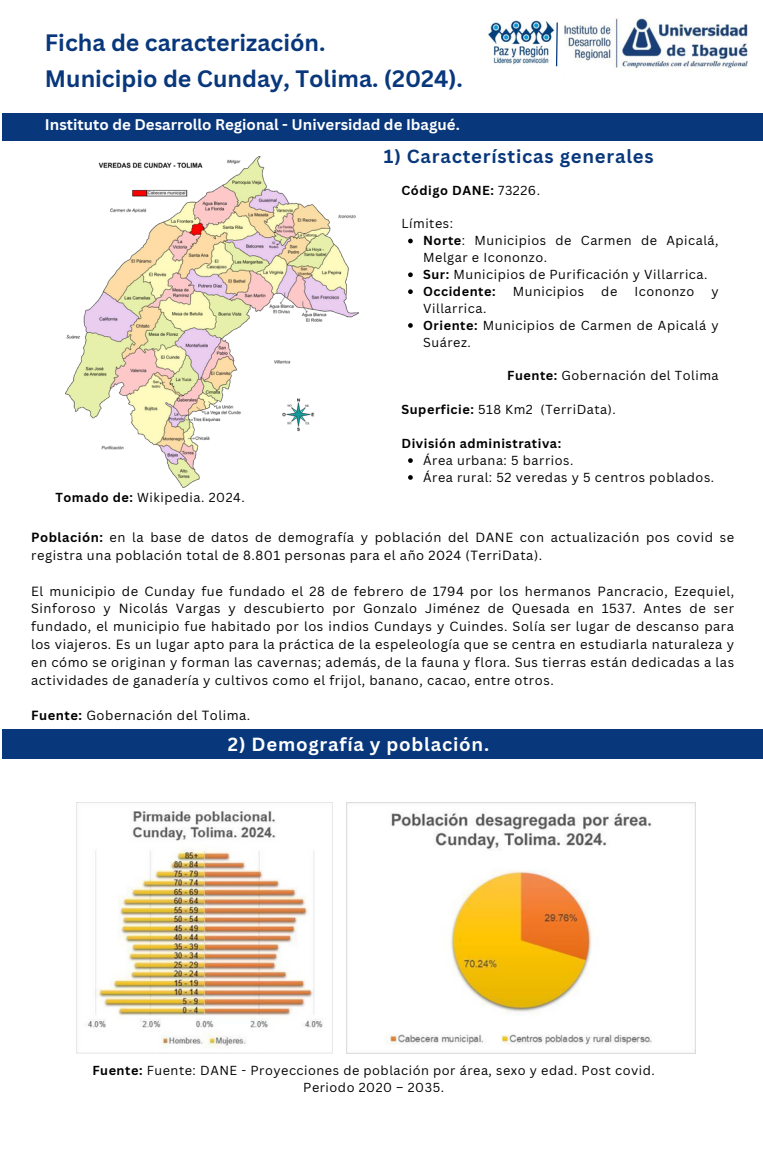
<style>
.page{position:relative;width:763px;height:1170px;background:#fff}
.page>*{position:absolute;margin:0;border:0;box-sizing:border-box;transform-origin:0 0}
.t1{font:700 23.12px/36.4px "Canva Sans";color:#08377c}
.t2{font:700 18.5px "Canva Sans";letter-spacing:.04em;color:#08377c}
.t3{font:700 18.5px "Canva Sans";letter-spacing:.045em;color:#fff}
.t4{font:700 15px "Canva Sans";color:#fff}
.t5{font:13px/17.8px "Canva Sans";letter-spacing:.04em;color:#000}
.t6{font:12.75px/16.9px "Canva Sans";letter-spacing:.04em;color:#000}
.t7{font:700 12.75px "Canva Sans";letter-spacing:.04em;color:#000}
.s1{font-weight:400}
.s2{font-weight:700}
</style>
<div class="page">
<div style="left:2px;top:113px;width:760px;height:28px;background:#08377c"></div>
<div style="left:2px;top:729px;width:760px;height:29px;background:#08377c"></div>
<img style="left:65px;top:157px;width:293px;height:330px">
<img style="left:77px;top:802px;width:256px;height:251px">
<img style="left:346px;top:802px;width:349px;height:251px">
<svg style="left:408px;top:238px;width:4px;height:5px"></svg>
<svg style="left:408px;top:272px;width:4px;height:5px"></svg>
<svg style="left:408px;top:289px;width:4px;height:5px"></svg>
<svg style="left:408px;top:323px;width:4px;height:5px"></svg>
<svg style="left:408px;top:458px;width:4px;height:5px"></svg>
<svg style="left:408px;top:475px;width:4px;height:4px"></svg>
<img style="left:563px;top:18px;width:185px;height:50px">
<img style="left:488px;top:20px;width:67px;height:45px">
<svg style="left:555px;top:22px;width:3px;height:45px"></svg>
<h3 class="t1" style="left:45px;top:24px;width:419px">Ficha de caracterización.<br>Municipio de Cunday, Tolima. (2024).</h3>
<h2 class="t4" style="left:45px;top:114px;width:416px">Instituto de Desarrollo Regional - Universidad de Ibagué.</h2>
<p class="t2" style="left:383px;top:144px;width:271px">1) Características generales</p>
<p class="t7" style="left:401px;top:181px;width:140px">Código DANE: <span class="s1">73226.</span></p>
<p class="t6" style="left:401px;top:215px;width:53px">Límites:</p>
<p class="t6" style="left:423px;top:232px;width:297px"><span class="s2">Norte</span>: Municipios de Carmen de Apicalá,<br>Melgar e Icononzo.</p>
<p class="t6" style="left:423px;top:265px;width:286px"><span class="s2">Sur:</span> Municipios de Purificación y Villarrica.</p>
<h4 class="t7" style="left:423px;top:282px;width:74px">Occidente:</h4>
<h4 class="t6" style="left:512px;top:282px;width:73px">Municipios</h4>
<h4 class="t6" style="left:601px;top:282px;width:17px">de</h4>
<h4 class="t6" style="left:634px;top:282px;width:61px">Icononzo</h4>
<h4 class="t6" style="left:711px;top:282px;width:9px">y</h4>
<h4 class="t6" style="left:423px;top:299px;width:65px">Villarrica.</h4>
<p class="t6" style="left:423px;top:316px;width:297px"><span class="s2">Oriente:</span> Municipios de Carmen de Apicalá y<br>Suárez.</p>
<p class="t6" style="left:507px;top:367px;width:213px"><span class="s2">Fuente:</span> Gobernación del Tolima</p>
<p class="t7" style="left:401px;top:400px;width:133px">Superficie: <span class="s1">518 Km2</span></p>
<p class="t6" style="left:540px;top:400px;width:77px">(TerriData).</p>
<p class="t6" style="left:423px;top:434px;width:292px;text-indent:-22px"><span class="s2">División administrativa:<br></span>Área urbana: 5 barrios.<br>Área rural: 52 veredas y 5 centros poblados.</p>
<p class="t6" style="left:55px;top:488px;width:191px"><span class="s2">Tomado de:</span> Wikipedia. 2024.</p>
<p class="t5" style="left:31px;top:528px;width:704px"><span class="s2">Población:</span> en la base de datos de demografía y población del DANE con actualización pos covid se registra una población total de 8.801 personas para el año 2024 (TerriData).</p>
<p class="t5" style="left:31px;top:581px;width:704px;text-align:justify">El municipio de Cunday fue fundado el 28 de febrero de 1794 por los hermanos Pancracio, Ezequiel, Sinforoso y Nicolás Vargas y descubierto por Gonzalo Jiménez de Quesada en 1537. Antes de ser fundado, el municipio fue habitado por los indios Cundays y Cuindes. Solía ser lugar de descanso para los viajeros. Es un lugar apto para la práctica de la espeleología que se centra en estudiarla naturaleza y en cómo se originan y forman las cavernas; además, de la fauna y flora. Sus tierras están dedicadas a las actividades de ganadería y cultivos como el frijol, banano, cacao, entre otros.</p>
<p class="t5" style="left:31px;top:706px;width:221px"><span class="s2">Fuente:</span> Gobernación del Tolima.</p>
<p class="t3" style="left:228px;top:730px;width:262px">2) Demografía y población.</p>
<p class="t6" style="left:92px;top:1060px;width:563px;line-height:17.4px;text-align:center"><span class="s2">Fuente:</span> Fuente: DANE - Proyecciones de población por área, sexo y edad. Post covid.<br>Periodo 2020 – 2035.</p>
</div>
